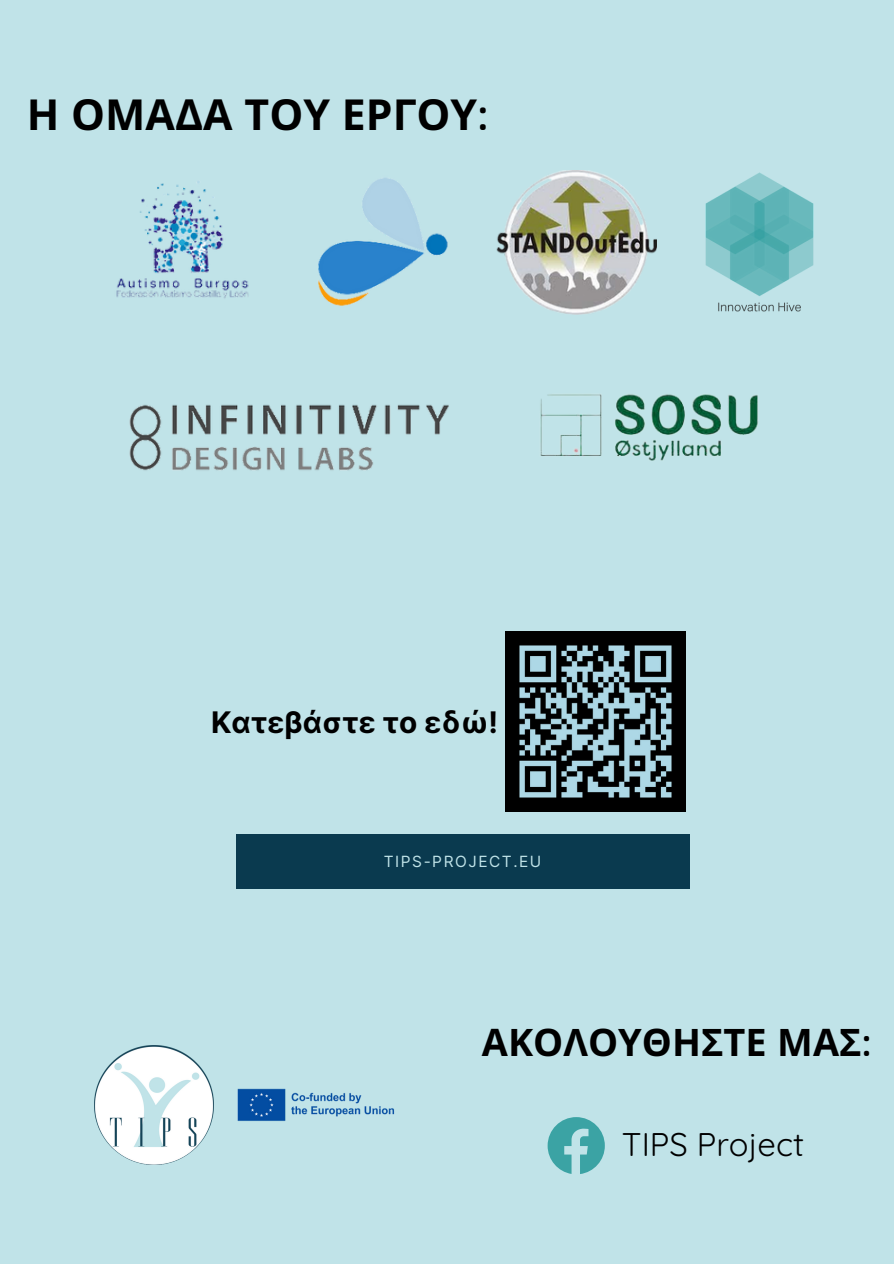
<style>
.page{position:relative;width:894px;height:1264px;background:#fff}
.page>*{position:absolute;margin:0;border:0;box-sizing:border-box;transform-origin:0 0}
.t1{font:700 42.75px "Noto Sans";color:#000}
.t2{font:700 37.8px "Noto Sans";color:#000}
.t3{font:32.7px "Quicksand";color:#000}
.t4{font:700 29.7px "Inter";color:#000}
.t5{font:15.45px "Inter";letter-spacing:.1em;color:#c0e3e8}
.s1{font-family:"Quicksand"}
</style>
<div class="page">
<div style="left:0;top:0;width:893px;height:1263px;background:#c0e3e8"></div>
<img style="left:116px;top:181px;width:133px;height:118px">
<img style="left:318px;top:178px;width:130px;height:128px">
<img style="left:129px;top:404px;width:320px;height:67px">
<img style="left:496px;top:170px;width:160px;height:144px">
<img style="left:540px;top:394px;width:218px;height:67px">
<svg style="left:547px;top:1117px;width:57px;height:57px"></svg>
<img style="left:705px;top:172px;width:109px;height:140px">
<div style="left:236px;top:834px;width:453px;height:55px;background:#0a3a4f"></div>
<img style="left:505px;top:631px;width:180px;height:180px">
<img style="left:94px;top:1045px;width:119px;height:119px">
<img style="left:237px;top:1088px;width:158px;height:33px">
<p class="t1" style="left:27px;top:84px;width:463px">Η ΟΜΑΔΑ ΤΟΥ ΕΡΓΟΥ<span class="s1">:</span></p>
<p class="t4" style="left:211px;top:704px;width:288px">Κατεβάστε το εδώ!</p>
<p class="t5" style="left:384px;top:852px;width:159px">TIPS-PROJECT.EU</p>
<p class="t2" style="left:482px;top:1015px;width:391px">ΑΚΟΛΟΥΘΗΣΤΕ ΜΑΣ<span class="s1">:</span></p>
<p class="t3" style="left:621px;top:1123px;width:184px">TIPS Project</p>
</div>
